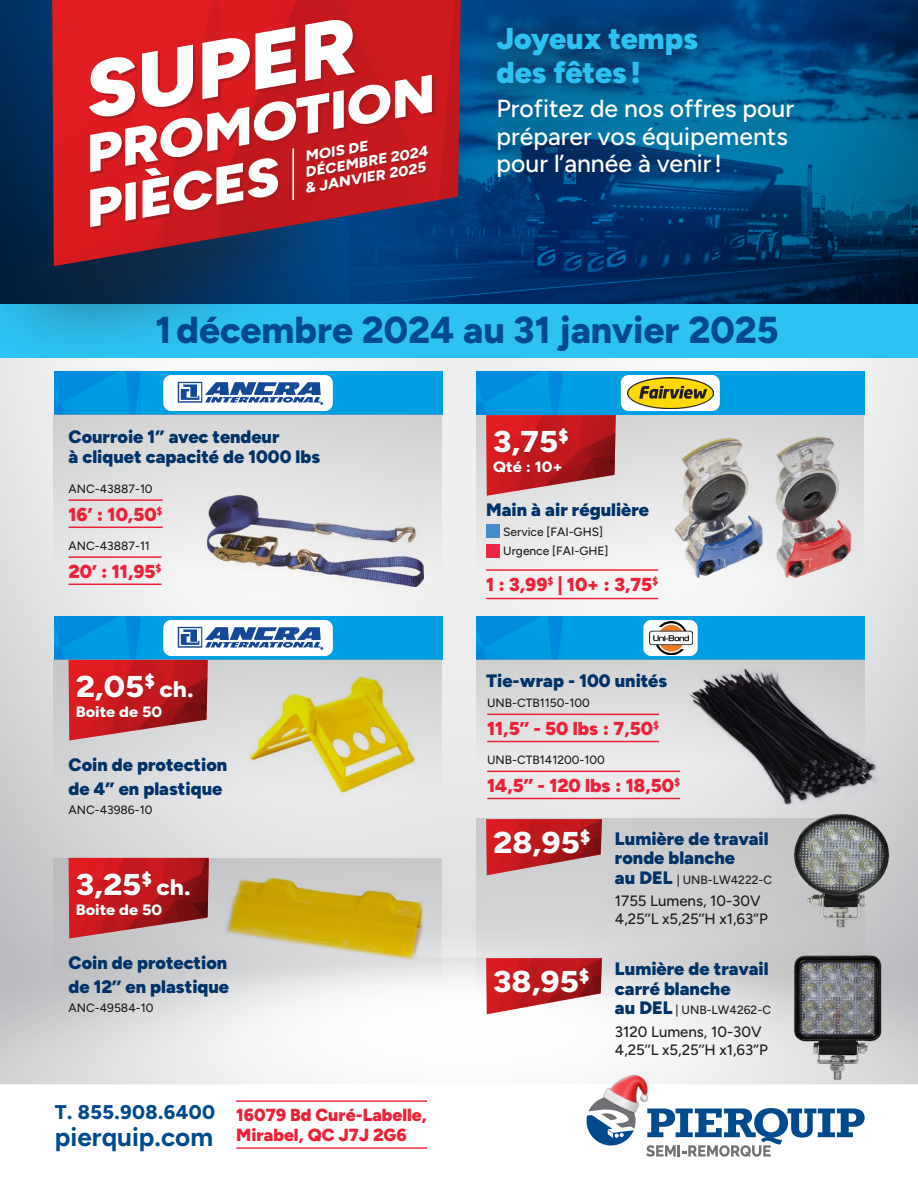
<style>
.page{position:relative;width:918px;height:1188px;background:#fff}
.page>*{position:absolute;margin:0;border:0;box-sizing:border-box;transform-origin:0 0}
.t1{font:italic 900 79.05px "Figtree";color:#fff;scale:1.09 1}
.t2{font:italic 900 52.35px "Figtree";color:#fff;scale:1.09 1}
.t3{font:800 37.5px "Figtree";color:#004a8d}
.Tarif{font:800 30.15px "Figtree";color:#fff;scale:1.09 1}
.t4{font:900 30.15px/34.3px "Figtree";color:#2dc2f2}
.t5{font:700 26.1px "Figtree";color:#004a8d}
.t6{font:500 24.75px/27.5px "Figtree";color:#fff}
.t7{font:800 19.8px "Figtree";letter-spacing:.02em;color:#004a8d}
.Tarif_rouge_-_Ligne_haut{font:900 18.75px "Figtree";color:#ed2137}
.Titre_produit{font:900 18px/19.5px "Figtree";color:#013368}
.Tarif_rouge_-_Ligne_haut-2{font:900 17.55px/20.4px "Figtree";color:#ed2137}
.Description_de_produit{font:500 15px "Figtree";color:#231f20}
.Tarif-2{font:800 15px "Figtree";color:#fff;scale:1.09 1}
.t8{font:italic 800 14.25px/15.6px "Figtree";color:#fff;scale:1.09 1}
.Titre_produit-2{font:500 12px "Figtree";color:#231f20}
.s1{font-size:22.5px}
.s2{font-weight:900;font-size:18px;color:#013368}
</style>
<div class="page">
<svg style="left:0;top:0;width:52px;height:134px;background:#002f5d"></svg>
<img style="left:369px;top:0;width:549px;height:305px">
<img style="left:0;top:358px;width:918px;height:726px">
<svg style="left:587px;top:1103px;width:48px;height:42px"></svg>
<svg style="left:646px;top:1108px;width:219px;height:49px"></svg>
<div style="left:0;top:305px;width:918px;height:53px;background:#2dc2f2"></div>
<img style="left:54px;top:372px;width:388px;height:42px">
<img style="left:54px;top:635px;width:388px;height:24px">
<img style="left:476px;top:617px;width:389px;height:42px">
<img style="left:476px;top:372px;width:388px;height:43px">
<div style="left:0;top:134px;width:369px;height:231px;background:#231f20;opacity:.5"></div>
<img style="left:52px;top:0;width:409px;height:266px">
<div style="left:92px;top:22px;width:342px;height:208px;background:#9e1c22;opacity:.75"></div>
<div style="left:308px;top:142px;width:122px;height:52px;background:#9e1c22;opacity:.75"></div>
<hr style="left:292px;top:148px;width:2px;height:52px;background:#fff">
<svg style="left:54px;top:414px;width:388px;height:221px"></svg>
<svg style="left:54px;top:659px;width:388px;height:184px;background:#dadcde"></svg>
<svg style="left:54px;top:858px;width:388px;height:174px"></svg>
<svg style="left:476px;top:659px;width:389px;height:143px;background:#dddcde"></svg>
<svg style="left:476px;top:819px;width:389px;height:252px;fill:#d2d3d4"></svg>
<svg style="left:476px;top:415px;width:388px;height:220px"></svg>
<img style="left:486px;top:415px;width:130px;height:81px">
<div style="left:494px;top:429px;width:75px;height:45px;background:#9e1c22;opacity:.75"></div>
<img style="left:69px;top:660px;width:139px;height:80px">
<div style="left:77px;top:674px;width:116px;height:44px;background:#9e1c22;opacity:.75"></div>
<img style="left:69px;top:858px;width:140px;height:80px">
<div style="left:77px;top:872px;width:113px;height:44px;background:#9e1c22;opacity:.75"></div>
<img style="left:486px;top:819px;width:116px;height:56px">
<div style="left:495px;top:830px;width:95px;height:27px;background:#9e1c22;opacity:.75"></div>
<img style="left:486px;top:958px;width:116px;height:56px">
<div style="left:495px;top:968px;width:95px;height:28px;background:#9e1c22;opacity:.75"></div>
<div style="left:486px;top:525px;width:13px;height:13px;background:#448bca"></div>
<div style="left:486px;top:544px;width:13px;height:13px;background:#eb2843"></div>
<div style="left:473px;top:5px;width:342px;height:194px;background:#231f20;opacity:.75"></div>
<hr style="left:236px;top:1100px;width:191px;height:2px;background:#ed2137">
<hr style="left:236px;top:1147px;width:191px;height:2px;background:#ed2137">
<img style="left:674px;top:432px;width:91px;height:151px">
<img style="left:767px;top:435px;width:89px;height:148px">
<img style="left:207px;top:495px;width:216px;height:92px">
<img style="left:248px;top:676px;width:168px;height:120px">
<img style="left:689px;top:668px;width:188px;height:136px">
<img style="left:226px;top:877px;width:197px;height:82px">
<div style="left:163px;top:375px;width:170px;height:36px;background:#fff;border-radius:8px"></div>
<svg style="left:178px;top:382px;width:145px;height:22px"></svg>
<div style="left:163px;top:620px;width:170px;height:36px;background:#fff;border-radius:8px"></div>
<svg style="left:178px;top:627px;width:145px;height:22px"></svg>
<div style="left:643px;top:620px;width:55px;height:36px;background:#fff;border-radius:8px"></div>
<div style="left:621px;top:375px;width:99px;height:36px;background:#fff;border-radius:8px"></div>
<hr style="left:69px;top:499px;width:94px;height:2px;background:#ed2137">
<hr style="left:69px;top:527px;width:94px;height:1px;background:#ed2137">
<hr style="left:69px;top:556px;width:93px;height:2px;background:#ed2137">
<hr style="left:69px;top:584px;width:93px;height:1px;background:#ed2137">
<hr style="left:486px;top:569px;width:172px;height:2px;background:#ed2137">
<hr style="left:486px;top:598px;width:172px;height:1px;background:#ed2137">
<img style="left:628px;top:377px;width:85px;height:32px">
<img style="left:650px;top:622px;width:43px;height:32px">
<img style="left:793px;top:955px;width:89px;height:126px">
<img style="left:794px;top:814px;width:95px;height:114px">
<img style="left:594px;top:1060px;width:66px;height:66px">
<hr style="left:487px;top:714px;width:172px;height:1px;background:#ed2137">
<hr style="left:487px;top:741px;width:172px;height:1px;background:#ed2137">
<hr style="left:487px;top:771px;width:193px;height:1px;background:#ed2137">
<hr style="left:487px;top:798px;width:193px;height:1px;background:#ed2137">
<p class="t1" style="left:73px;top:43px;width:253px;rotate:-10deg">SUPER</p>
<p class="t2" style="left:78px;top:122px;width:326px;rotate:-10deg">PROMOTION</p>
<p class="t8" style="left:298px;top:149px;width:118px;text-indent:5px;rotate:-10deg">MOIS DE<br>DÉCEMBRE 2024 &amp; JANVIER 2025</p>
<p class="t2" style="left:78px;top:177px;width:181px;rotate:-10deg">PIÈCES</p>
<p class="t4" style="left:496px;top:20px;width:203px">Joyeux temps des fêtes !</p>
<p class="t6" style="left:496px;top:95px;width:299px">Profitez de nos offres pour préparer vos équipements pour l’année à venir!</p>
<p class="t3" style="left:155px;top:307px;width:625px">1décembre 2024 au 31 janvier 2025</p>
<p class="Titre_produit" style="left:69px;top:427px;width:253px">Courroie 1’’ avec tendeur<br>à cliquet capacité de 1000 lbs</p>
<p class="Titre_produit-2" style="left:69px;top:482px;width:86px">ANC-43887-10</p>
<p class="Tarif_rouge_-_Ligne_haut" style="left:69px;top:503px;width:96px">16’ : 10,50<sup>$</sup></p>
<p class="Titre_produit-2" style="left:69px;top:539px;width:83px">ANC-43887-11</p>
<p class="Tarif_rouge_-_Ligne_haut" style="left:69px;top:560px;width:95px">20’ : 11,95<sup>$</sup></p>
<p class="Tarif" style="left:76px;top:668px;width:110px">2,05<sup>$</sup> <span class="s1">ch.</span></p>
<p class="Tarif-2" style="left:76px;top:703px;width:81px">Boite de 50</p>
<p class="Titre_produit" style="left:69px;top:755px;width:160px">Coin de protection</p>
<p class="Titre_produit" style="left:69px;top:779px;width:155px">de 4’’ en plastique</p>
<p class="Titre_produit-2" style="left:69px;top:803px;width:85px">ANC-43986-10</p>
<p class="Tarif" style="left:76px;top:866px;width:107px">3,25<sup>$</sup> <span class="s1">ch.</span></p>
<p class="Tarif-2" style="left:76px;top:901px;width:81px">Boite de 50</p>
<p class="Titre_produit" style="left:69px;top:953px;width:160px">Coin de protection</p>
<p class="Titre_produit" style="left:69px;top:976px;width:162px">de 12’’ en plastique</p>
<p class="Titre_produit-2" style="left:69px;top:1001px;width:86px">ANC-49584-10</p>
<p class="t7" style="left:55px;top:1100px;width:162px">T. 855.908.6400</p>
<p class="t5" style="left:55px;top:1121px;width:160px">pierquip.com</p>
<p class="Tarif_rouge_-_Ligne_haut-2" style="left:236px;top:1104px;width:192px">16079 Bd Curé-Labelle,<br>Mirabel, QC J7J 2G6</p>
<p class="Tarif" style="left:493px;top:423px;width:71px">3,75<sup>$</sup></p>
<p class="Tarif-2" style="left:493px;top:458px;width:65px">Qté : 10+</p>
<p class="Titre_produit" style="left:486px;top:500px;width:164px">Main à air régulière</p>
<p class="Titre_produit-2" style="left:503px;top:525px;width:101px">Service [FAI-GHS]</p>
<p class="Titre_produit-2" style="left:503px;top:544px;width:107px">Urgence [FAI-GHE]</p>
<p class="Tarif_rouge_-_Ligne_haut" style="left:486px;top:573px;width:174px">1 : 3,99<sup>$</sup> | 10+ : 3,75<sup>$</sup></p>
<p class="Titre_produit" style="left:486px;top:670px;width:183px">Tie-wrap - 100 unités</p>
<p class="Titre_produit-2" style="left:487px;top:696px;width:104px">UNB-CTB1150-100</p>
<p class="Tarif_rouge_-_Ligne_haut" style="left:487px;top:717px;width:173px">11,5’’ - 50 lbs : 7,50<sup>$</sup></p>
<p class="Titre_produit-2" style="left:487px;top:753px;width:119px">UNB-CTB141200-100</p>
<p class="Tarif_rouge_-_Ligne_haut" style="left:487px;top:774px;width:194px">14,5’’ - 120 lbs : 18,50<sup>$</sup></p>
<p class="Tarif" style="left:493px;top:824px;width:91px">28,95<sup>$</sup></p>
<p class="Tarif" style="left:493px;top:963px;width:90px">38,95<sup>$</sup></p>
<p class="Titre_produit" style="left:615px;top:828px;width:155px">Lumière de travail ronde blanche</p>
<p class="Titre_produit-2" style="left:615px;top:873px;width:159px"><span class="s2">au DEL</span> | UNB-LW4222-C</p>
<p class="Description_de_produit" style="left:615px;top:892px;width:147px">1755 Lumens, 10-30V</p>
<p class="Description_de_produit" style="left:615px;top:910px;width:154px">4,25’’L x5,25’’H x1,63’’P</p>
<p class="Titre_produit" style="left:615px;top:959px;width:155px">Lumière de travail carré blanche</p>
<p class="Titre_produit-2" style="left:615px;top:1003px;width:158px"><span class="s2">au DEL</span> | UNB-LW4262-C</p>
<p class="Description_de_produit" style="left:615px;top:1023px;width:148px">3120 Lumens, 10-30V</p>
<p class="Description_de_produit" style="left:615px;top:1041px;width:154px">4,25’’L x5,25’’H x1,63’’P</p>
</div>
